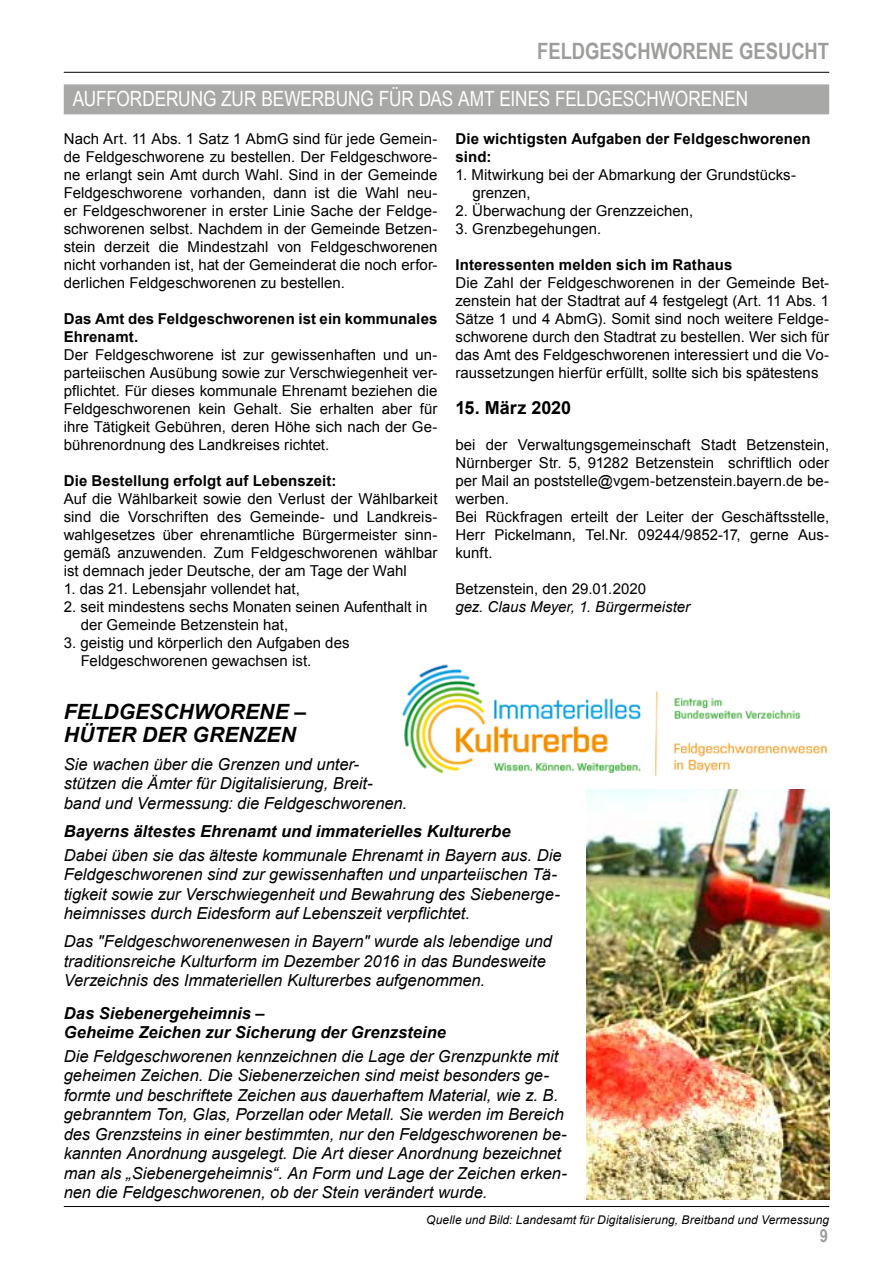
<style>
.page{position:relative;width:893px;height:1263px;background:#fff}
.page>*{position:absolute;margin:0;border:0;box-sizing:border-box;transform-origin:0 0}
.t1{font:700 22.5px "Arial Narrow";color:#9d9d9c}
.t2{font:21px "Arial Narrow";letter-spacing:-.005em;color:#fff}
.t3{font:italic 700 21px/22.5px "Arial";letter-spacing:.005em;color:#000}
.t4{font:700 18px "Arial";color:#000}
.t5{font:700 18px "Arial Narrow";color:#9d9d9c}
.t6{font:italic 16.5px/19.5px "Arial";color:#000}
.t7{font:italic 700 16.5px/19.5px "Arial";letter-spacing:.005em;color:#000}
.t8{font:15px/18px "Arial";letter-spacing:.005em;color:#000;text-align:justify}
.t9{font:700 15px/18px "Arial";letter-spacing:.01em;color:#000}
.t10{font:italic 15px "Arial";color:#000}
.t11{font:italic 12px "Arial";letter-spacing:.01em;color:#000}
</style>
<div class="page">
<hr style="left:64px;top:72px;width:765px;height:1px;background:#000">
<hr style="left:64px;top:1206px;width:765px;height:1px;background:#000">
<div style="left:64px;top:84px;width:765px;height:30px;background:#a8a8a7"></div>
<img style="left:587px;top:789px;width:242px;height:410px">
<img style="left:402px;top:664px;width:426px;height:112px">
<h1 class="t1" style="left:537px;top:34px;width:294px">FELDGESCHWORENE GESUCHT</h1>
<h2 class="t2" style="left:73px;top:83px;width:677px">AUFFORDERUNG ZUR BEWERBUNG FÜR DAS AMT EINES FELDGESCHWORENEN</h2>
<p class="t8" style="left:64px;top:130px;width:375px">Nach Art. 11 Abs. 1 Satz 1 AbmG sind für jede Gemein&shy;de Feldgeschworene zu bestellen. Der Feldgeschwore&shy;ne erlangt sein Amt durch Wahl. Sind in der Gemeinde Feldgeschworene vorhanden, dann ist die Wahl neu&shy;er Feldgeschworener in erster Linie Sache der Feldge&shy;schworenen selbst. Nachdem in der Gemeinde Betzen&shy;stein derzeit die Mindestzahl von Feldgeschworenen nicht vorhanden ist, hat der Gemeinderat die noch erfor&shy;derlichen Feldgeschworenen zu bestellen.</p>
<p class="t9" style="left:64px;top:310px;width:375px">Das Amt des Feldgeschworenen ist ein kommunales<br>Ehrenamt.</p>
<p class="t8" style="left:64px;top:346px;width:375px">Der Feldgeschworene ist zur gewissenhaften und un&shy;parteiischen Ausübung sowie zur Verschwiegenheit ver&shy;pflichtet. Für dieses kommunale Ehrenamt beziehen die Feldgeschworenen kein Gehalt. Sie erhalten aber für ihre Tätigkeit Gebühren, deren Höhe sich nach der Ge&shy;bührenordnung des Landkreises richtet.</p>
<p class="t9" style="left:64px;top:472px;width:274px">Die Bestellung erfolgt auf Lebenszeit:</p>
<p class="t8" style="left:64px;top:490px;width:375px">Auf die Wählbarkeit sowie den Verlust der Wählbarkeit sind die Vorschriften des Gemeinde- und Landkreis&shy;wahlgesetzes über ehrenamtliche Bürgermeister sinn&shy;gemäß anzuwenden. Zum Feldgeschworenen wählbar ist demnach jeder Deutsche, der am Tage der Wahl</p>
<p class="t8" style="left:64px;top:580px;width:238px">1. das 21. Lebensjahr vollendet hat,</p>
<p class="t8" style="left:81px;top:598px;width:348px;text-indent:-17px">2. seit mindestens sechs Monaten seinen Aufenthalt in der Gemeinde Betzenstein hat,</p>
<p class="t8" style="left:81px;top:634px;width:270px;text-indent:-17px">3. geistig und körperlich den Aufgaben des<br>Feldgeschworenen gewachsen ist.</p>
<p class="t9" style="left:455px;top:130px;width:357px">Die wichtigsten Aufgaben der Feldgeschworenen sind:</p>
<p class="t8" style="left:472px;top:166px;width:325px;text-indent:-17px">1. Mitwirkung bei der Abmarkung der Grundstücks&shy;grenzen,</p>
<p class="t8" style="left:455px;top:202px;width:239px">2. Überwachung der Grenzzeichen,</p>
<p class="t8" style="left:455px;top:220px;width:147px">3. Grenzbegehungen.</p>
<p class="t9" style="left:455px;top:256px;width:278px">Interessenten melden sich im Rathaus</p>
<p class="t8" style="left:455px;top:274px;width:375px">Die Zahl der Feldgeschworenen in der Gemeinde Bet&shy;zenstein hat der Stadtrat auf 4 festgelegt (Art. 11 Abs. 1<br>Sätze 1 und 4 AbmG). Somit sind noch weitere Feldge&shy;schworene durch den Stadtrat zu bestellen. Wer sich für das Amt des Feldgeschworenen interessiert und die Vo&shy;raussetzungen hierfür erfüllt, sollte sich bis spätestens</p>
<p class="t4" style="left:455px;top:396px;width:117px">15. März 2020</p>
<p class="t8" style="left:455px;top:436px;width:375px;text-align:left">bei der Verwaltungsgemeinschaft Stadt Betzenstein, Nürnberger Str. 5, 91282 Betzenstein schriftlich oder per Mail an poststelle@vgem-betzenstein.bayern.de be&shy;werben.<br>Bei Rückfragen erteilt der Leiter der Geschäftsstelle, Herr Pickelmann, Tel.Nr. 09244/9852-17, gerne Aus&shy;kunft.</p>
<p class="t8" style="left:455px;top:580px;width:192px">Betzenstein, den 29.01.2020</p>
<p class="t10" style="left:455px;top:597px;width:236px">gez. Claus Meyer, 1. Bürgermeister</p>
<h2 class="t3" style="left:64px;top:701px;width:244px">FELDGESCHWORENE –<br>HÜTER DER GRENZEN</h2>
<p class="t6" style="left:64px;top:755px;width:345px">Sie wachen über die Grenzen und unter&shy;stützen die Ämter für Digitalisierung, Breit&shy;band und Vermessung: die Feldgeschworenen.</p>
<p class="t7" style="left:64px;top:822px;width:448px">Bayerns ältestes Ehrenamt und immaterielles Kulturerbe</p>
<p class="t6" style="left:64px;top:845px;width:499px">Dabei üben sie das älteste kommunale Ehrenamt in Bayern aus. Die Feldgeschworenen sind zur gewissenhaften und unparteiischen Tä&shy;tigkeit sowie zur Verschwiegenheit und Bewahrung des Siebenerge&shy;heimnisses durch Eidesform auf Lebenszeit verpflichtet.</p>
<p class="t6" style="left:64px;top:932px;width:490px">Das "Feldgeschworenenwesen in Bayern" wurde als lebendige und traditionsreiche Kulturform im Dezember 2016 in das Bundesweite<br>Verzeichnis des Immateriellen Kulturerbes aufgenommen.</p>
<p class="t7" style="left:64px;top:1003px;width:384px">Das Siebenergeheimnis –<br>Geheime Zeichen zur Sicherung der Grenzsteine</p>
<p class="t6" style="left:64px;top:1046px;width:505px">Die Feldgeschworenen kennzeichnen die Lage der Grenzpunkte mit geheimen Zeichen. Die Siebenerzeichen sind meist besonders ge&shy;formte und beschriftete Zeichen aus dauerhaftem Material, wie z. B. gebranntem Ton, Glas, Porzellan oder Metall. Sie werden im Bereich des Grenzsteins in einer bestimmten, nur den Feldgeschworenen be&shy;kannten Anordnung ausgelegt. Die Art dieser Anordnung bezeichnet man als „Siebenergeheimnis“. An Form und Lage der Zeichen erken&shy;nen die Feldgeschworenen, ob der Stein verändert wurde.</p>
<p class="t11" style="left:426px;top:1212px;width:405px">Quelle und Bild: Landesamt für Digitalisierung, Breitband und Vermessung</p>
<p class="t5" style="left:820px;top:1222px;width:10px">9</p>
</div>
